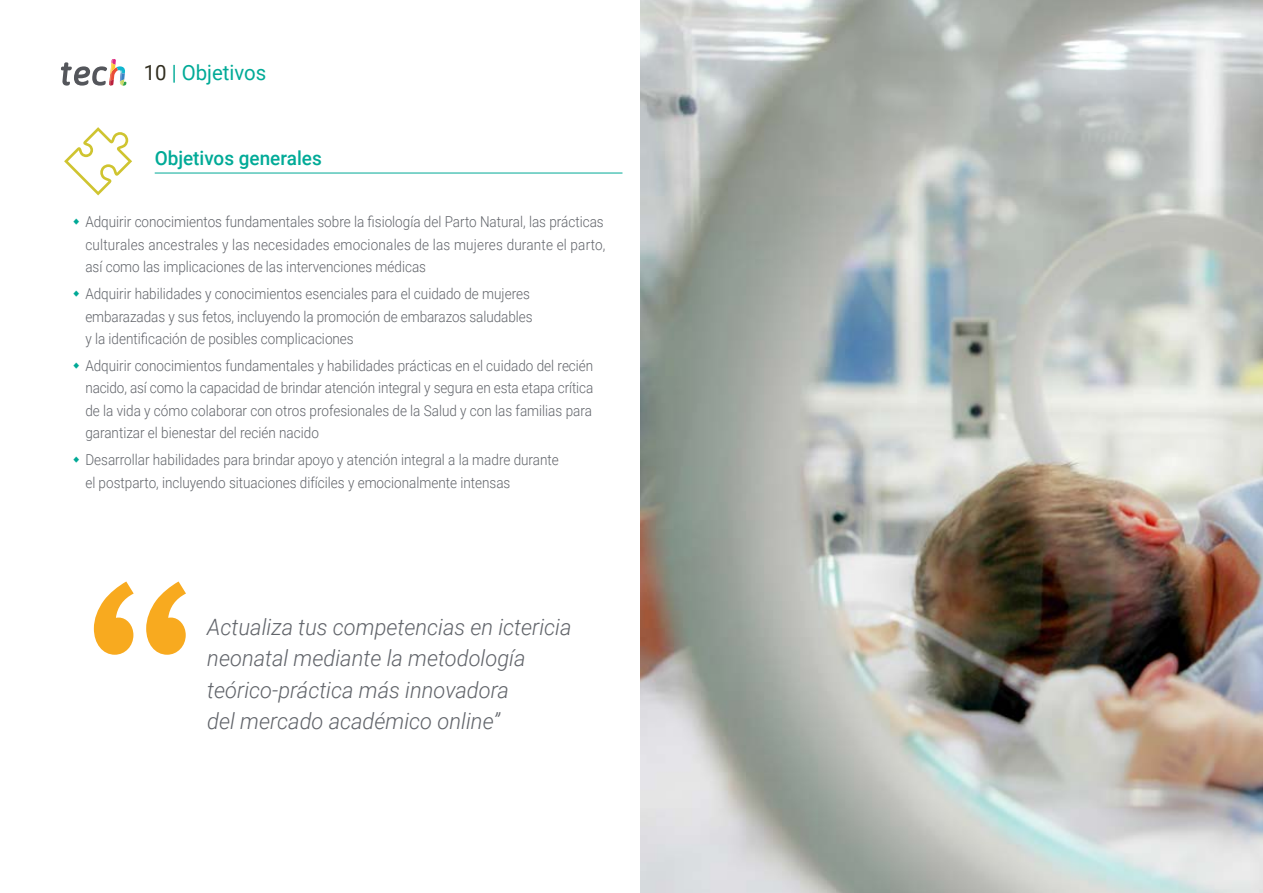
<style>
.page{position:relative;width:1263px;height:893px;background:#fff}
.page>*{position:absolute;margin:0;border:0;box-sizing:border-box;transform-origin:0 0}
.t1{font:italic 300 22.5px/31.5px "Roboto";color:#61646a}
.t2{font:21px "Roboto";color:#00aa97}
.t3{font:500 19.5px "Roboto";color:#00aa97}
.t4{font:300 15px/22.5px "Roboto";color:#61646a;text-align:justify;scale:.9 1}
.s1{color:#312e20}
</style>
<div class="page">
<hr style="left:155px;top:173px;width:467px;height:1px;background:#00a996">
<svg style="left:64px;top:127px;width:68px;height:68px"></svg>
<img style="left:640px;top:0;width:623px;height:893px">
<svg style="left:61px;top:59px;width:65px;height:27px"></svg>
<svg style="left:94px;top:581px;width:92px;height:74px"></svg>
<h2 class="t2" style="left:144px;top:57px;width:124px"><span class="s1">10</span> | Objetivos</h2>
<h3 class="t3" style="left:155px;top:144px;width:169px">Objetivos generales</h3>
<p class="t4" style="left:85px;top:210px;width:579px">Adquirir conocimientos fundamentales sobre la fisiología del Parto Natural, las prácticas culturales ancestrales y las necesidades emocionales de las mujeres durante el parto, así como las implicaciones de las intervenciones médicas</p>
<p class="t4" style="left:85px;top:282px;width:498px;text-align:left">Adquirir habilidades y conocimientos esenciales para el cuidado de mujeres embarazadas y sus fetos, incluyendo la promoción de embarazos saludables y la identificación de posibles complicaciones</p>
<p class="t4" style="left:85px;top:354px;width:566px">Adquirir conocimientos fundamentales y habilidades prácticas en el cuidado del recién nacido, así como la capacidad de brindar atención integral y segura en esta etapa crítica de la vida y cómo colaborar con otros profesionales de la Salud y con las familias para garantizar el bienestar del recién nacido</p>
<p class="t4" style="left:85px;top:448px;width:528px">Desarrollar habilidades para brindar apoyo y atención integral a la madre durante el postparto, incluyendo situaciones difíciles y emocionalmente intensas</p>
<h1 class="t1" style="left:207px;top:610px;width:366px">Actualiza tus competencias en ictericia neonatal mediante la metodología teórico-práctica más innovadora<br>del mercado académico online”</h1>
</div>
